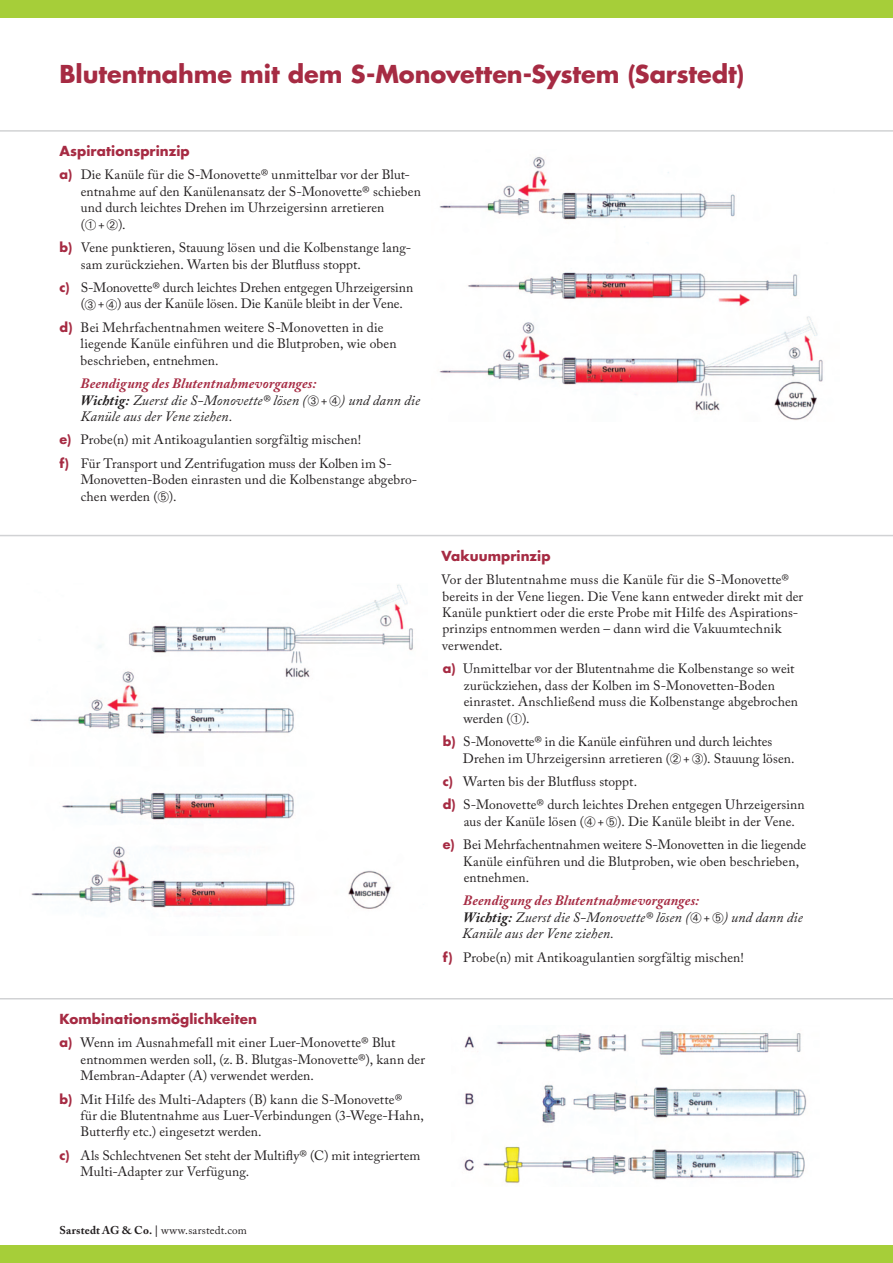
<style>
.page{position:relative;width:893px;height:1263px;background:#fff}
.page>*{position:absolute;margin:0;border:0;box-sizing:border-box;transform-origin:0 0}
.t1{font:700 24px "Futura LT";letter-spacing:-.005em;color:#a62b43}
.t2{font:italic 14.25px/16.5px "Adobe Caslon Pro";letter-spacing:.005em;color:#231f20}
.t3{font:13.5px/16.5px "Adobe Caslon Pro";letter-spacing:.005em;color:#231f20}
.t4{font:700 13.5px "Futura LT";letter-spacing:.005em;color:#a62b43}
.t5{font:11.25px "Adobe Caslon Pro";letter-spacing:.015em;color:#231f20}
.s1{font-family:"Futura LT";font-weight:700;font-size:12.75px;color:#a62b43}
.s2{font-weight:700;color:#a62b43}
.s3{font-weight:700}
.s4{font-style:normal;font-size:13.5px}
</style>
<div class="page">
<div style="left:0;top:0;width:893px;height:17px;background:#a6ce39"></div>
<div style="left:0;top:1246px;width:893px;height:17px;background:#a6ce39"></div>
<img style="left:439px;top:157px;width:384px;height:263px">
<img style="left:30px;top:584px;width:383px;height:330px">
<img style="left:464px;top:1031px;width:343px;height:153px">
<hr style="left:0;top:130px;width:893px;height:2px;background:#d1d2d4">
<hr style="left:0;top:535px;width:893px;height:1px;background:#d1d2d4">
<hr style="left:0;top:998px;width:893px;height:1px;background:#d1d2d4">
<h1 class="t1" style="left:60px;top:58px;width:686px">Blutentnahme mit dem S-Monovetten-System (Sarstedt)</h1>
<p class="t4" style="left:60px;top:142px;width:132px">Aspirationsprinzip</p>
<p class="t3" style="left:81px;top:166px;width:342px;text-indent:-21px"><span class="s1">a)</span> Die Kanüle für die S-Monovette® unmittelbar vor der Blut&shy;entnahme auf den Kanülenansatz der S-Monovette® schieben und durch leichtes Drehen im Uhrzeigersinn arretieren<br>(➀ + ➁).</p>
<p class="t3" style="left:81px;top:239px;width:332px;text-indent:-21px"><span class="s1">b)</span> Vene punktieren, Stauung lösen und die Kolbenstange lang&shy;sam zurückziehen. Warten bis der Blutfluss stoppt.</p>
<p class="t3" style="left:81px;top:279px;width:334px;text-indent:-21px"><span class="s1">c)</span> S-Monovette® durch leichtes Drehen entgegen Uhrzeigersinn (➂ + ➃) aus der Kanüle lösen. Die Kanüle bleibt in der Vene.</p>
<p class="t3" style="left:81px;top:319px;width:318px;text-indent:-21px"><span class="s1">d)</span> Bei Mehrfachentnahmen weitere S-Monovetten in die liegende Kanüle einführen und die Blutproben, wie oben beschrieben, entnehmen.</p>
<p class="t2" style="left:81px;top:375px;width:341px"><span class="s2">Beendigung des Blutentnahmevorganges:<br></span><span class="s3">Wichtig:</span> Zuerst die S-Monovette® lösen (➂ <span class="s4">+</span> ➃) und dann die<br>Kanüle aus der Vene ziehen.</p>
<p class="t3" style="left:60px;top:428px;width:334px;line-height:23.2px"><span class="s1">e)</span> Probe(n) mit Antikoagulantien sorgfältig mischen!<br><span class="s1">f)</span> Für Transport und Zentrifugation muss der Kolben im S-</p>
<p class="t3" style="left:81px;top:471px;width:338px">Monovetten-Boden einrasten und die Kolbenstange abgebro&shy;chen werden (➄).</p>
<p class="t4" style="left:442px;top:547px;width:110px">Vakuumprinzip</p>
<p class="t3" style="left:441px;top:571px;width:364px">Vor der Blutentnahme muss die Kanüle für die S-Monovette® bereits in der Vene liegen. Die Vene kann entweder direkt mit der Kanüle punktiert oder die erste Probe mit Hilfe des Aspirations&shy;prinzips entnommen werden – dann wird die Vakuumtechnik verwendet.</p>
<p class="t3" style="left:463px;top:660px;width:336px;text-indent:-20px"><span class="s1">a)</span> Unmittelbar vor der Blutentnahme die Kolbenstange so weit zurückziehen, dass der Kolben im S-Monovetten-Boden einrastet. Anschließend muss die Kolbenstange abgebrochen werden (➀).</p>
<p class="t3" style="left:463px;top:733px;width:333px;text-indent:-20px"><span class="s1">b)</span> S-Monovette® in die Kanüle einführen und durch leichtes<br>Drehen im Uhrzeigersinn arretieren (➁ + ➂). Stauung lösen.</p>
<p class="t3" style="left:443px;top:770px;width:364px;line-height:23.2px"><span class="s1">c)</span> Warten bis der Blutfluss stoppt.<br><span class="s1">d)</span> S-Monovette® durch leichtes Drehen entgegen Uhrzeigersinn</p>
<p class="t3" style="left:443px;top:809px;width:365px;line-height:23.2px;text-indent:21px">aus der Kanüle lösen (➃ + ➄). Die Kanüle bleibt in der Vene. <span class="s1">e)</span> Bei Mehrfachentnahmen weitere S-Monovetten in die liegende</p>
<p class="t3" style="left:463px;top:853px;width:338px">Kanüle einführen und die Blutproben, wie oben beschrieben, entnehmen.</p>
<p class="t2" style="left:462px;top:892px;width:342px"><span class="s2">Beendigung des Blutentnahmevorganges:<br></span><span class="s3">Wichtig:</span> Zuerst die S-Monovette® lösen (➃ <span class="s4">+</span> ➄) und dann die<br>Kanüle aus der Vene ziehen.</p>
<p class="t3" style="left:443px;top:949px;width:302px"><span class="s1">f)</span> Probe(n) mit Antikoagulantien sorgfältig mischen!</p>
<p class="t4" style="left:60px;top:1010px;width:199px">Kombinationsmöglichkeiten</p>
<p class="t3" style="left:81px;top:1034px;width:346px;text-indent:-21px"><span class="s1">a)</span> Wenn im Ausnahmefall mit einer Luer-Monovette® Blut entnommen werden soll, (z. B. Blutgas-Monovette®), kann der<br>Membran-Adapter (A) verwendet werden.</p>
<p class="t3" style="left:81px;top:1090px;width:345px;text-indent:-21px"><span class="s1">b)</span> Mit Hilfe des Multi-Adapters (B) kann die S-Monovette®<br>für die Blutentnahme aus Luer-Verbindungen (3-Wege-Hahn,<br>Butterfly etc.) eingesetzt werden.</p>
<p class="t3" style="left:81px;top:1147px;width:341px;text-indent:-21px"><span class="s1">c)</span> Als Schlechtvenen Set steht der Multifly® (C) mit integriertem<br>Multi-Adapter zur Verfügung.</p>
<p class="t5" style="left:60px;top:1223px;width:189px"><span class="s3">Sarstedt AG &amp; Co. |</span> www.sarstedt.com</p>
</div>
